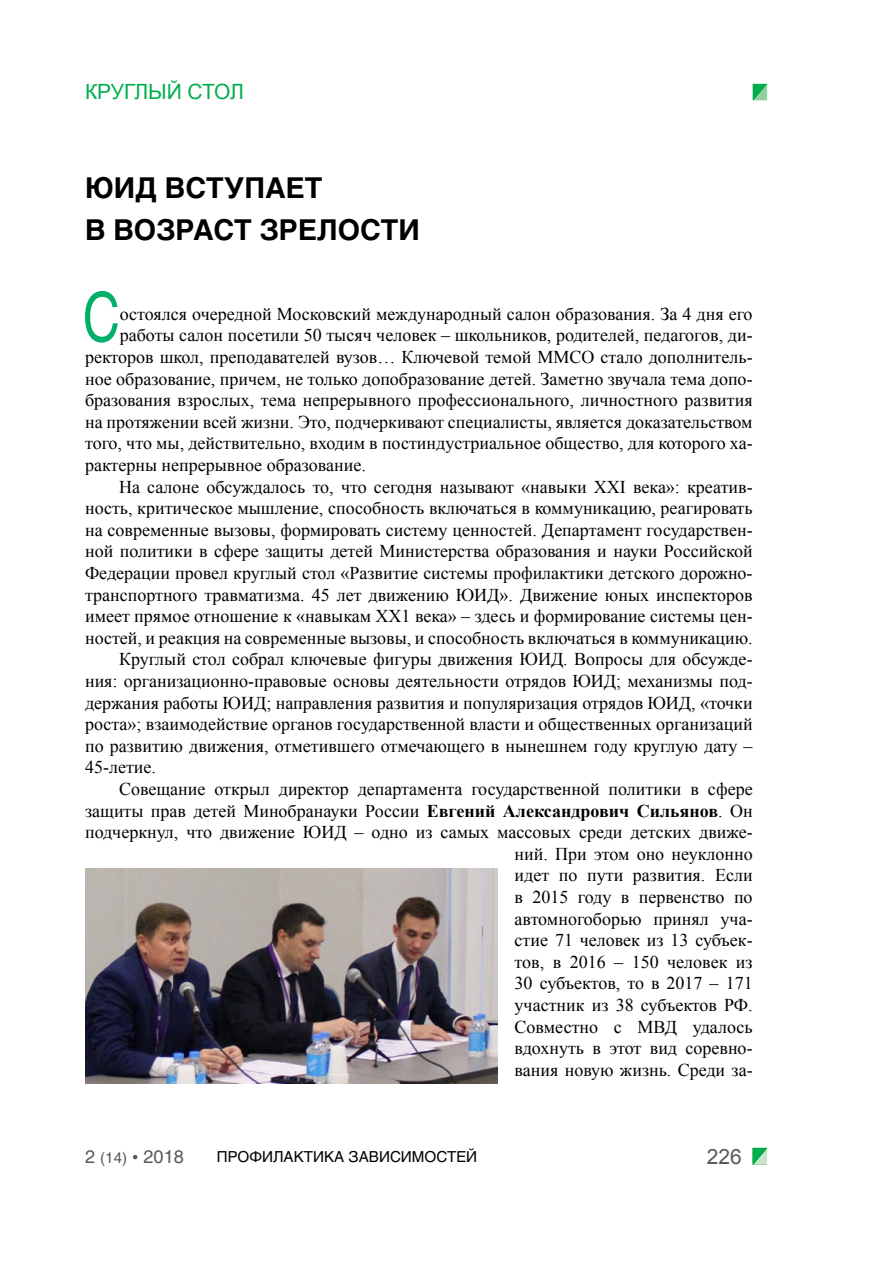
<style>
.page{position:relative;width:893px;height:1263px;background:#fff}
.page>*{position:absolute;margin:0;border:0;box-sizing:border-box;transform-origin:0 0}
.основной_первый{font:67.65px "Helios";color:#00af69;scale:.75 1}
.Заголовок{font:700 28.5px/42px "Helios";color:#000}
.Заголовок_раздел{font:21px "Arial";letter-spacing:-.01em;color:#00ae4d}
.t1{font:21px "Arial";color:#58595b}
.основной_текст{font:18px/21.6px "Times New Roman";color:#000;text-align:justify}
.основной_первый-2{font:18px "Times New Roman";color:#000}
.t2{font:18px "Helios";color:#58595b}
.t3{font:15px "Helios";color:#000}
.s1{font-weight:700}
.s2{font-size:15px}
.s3{font-family:"Times New Roman"}
</style>
<div class="page">
<svg style="left:753px;top:84px;width:14px;height:16px"></svg>
<svg style="left:753px;top:1148px;width:14px;height:16px"></svg>
<img style="left:85px;top:869px;width:413px;height:214px">
<p class="Заголовок_раздел" style="left:85px;top:78px;width:160px">КРУГЛЫЙ СТОЛ</p>
<p class="Заголовок" style="left:85px;top:167px;width:336px">ЮИД ВСТУПАЕТ<br>В ВОЗРАСТ ЗРЕЛОСТИ</p>
<p class="основной_первый" style="left:83px;top:277px;width:51px">С</p>
<p class="основной_первый-2" style="left:120px;top:302px;width:634px">остоялся очередной Московский международный салон образования. За 4 дня его</p>
<p class="основной_первый-2" style="left:120px;top:323px;width:634px">работы салон посетили 50 тысяч человек – школьников, родителей, педагогов, ди-</p>
<p class="основной_первый-2" style="left:85px;top:345px;width:669px">ректоров школ, преподавателей вузов… Ключевой темой ММСО стало дополнитель-</p>
<p class="основной_первый-2" style="left:85px;top:366px;width:669px">ное образование, причем, не только допобразование детей. Заметно звучала тема допо-</p>
<p class="основной_первый-2" style="left:85px;top:388px;width:669px">бразования взрослых, тема непрерывного профессионального, личностного развития</p>
<p class="основной_первый-2" style="left:85px;top:410px;width:669px">на протяжении всей жизни. Это, подчеркивают специалисты, является доказательством</p>
<p class="основной_первый-2" style="left:85px;top:431px;width:669px">того, что мы, действительно, входим в постиндустриальное общество, для которого ха-</p>
<p class="основной_первый-2" style="left:85px;top:453px;width:282px">рактерны непрерывное образование.</p>
<p class="основной_текст" style="left:85px;top:475px;width:669px;text-indent:34px">На салоне обсуждалось то, что сегодня называют «навыки ХХI века»: креатив&shy;ность, критическое мышление, способность включаться в коммуникацию, реагировать на современные вызовы, формировать систему ценностей. Департамент государствен&shy;ной политики в сфере защиты детей Министерства образования и науки Российской Федерации провел круглый стол «Развитие системы профилактики детского дорожно&shy;транспортного травматизма. 45 лет движению ЮИД». Движение юных инспекторов имеет прямое отношение к «навыкам ХХ1 века» – здесь и формирование системы цен&shy;ностей, и реакция на современные вызовы, и способность включаться в коммуникацию.</p>
<p class="основной_текст" style="left:85px;top:648px;width:669px;text-indent:34px">Круглый стол собрал ключевые фигуры движения ЮИД. Вопросы для обсужде&shy;ния: организационно-правовые основы деятельности отрядов ЮИД; механизмы под&shy;держания работы ЮИД; направления развития и популяризация отрядов ЮИД, «точки роста»; взаимодействие органов государственной власти и общественных организаций по развитию движения, отметившего отмечающего в нынешнем году круглую дату – 45-летие.</p>
<p class="основной_текст" style="left:85px;top:778px;width:669px;text-align:right">Совещание открыл директор департамента государственной политики в сфере защиты прав детей Минобранауки России <span class="s1">Евгений Александрович Сильянов</span>. Он подчеркнул, что движение ЮИД – одно из самых массовых среди детских движе&shy;ний. При этом оно неуклонно<br>идет по пути развития. Если<br>в 2015 году в первенство по<br>автомногоборью принял уча-<br>стие 71 человек из 13 субъек-<br>тов, в 2016 – 150 человек из<br>30 субъектов, то в 2017 – 171<br>участник из 38 субъектов РФ.<br>Совместно с МВД удалось<br>вдохнуть в этот вид соревно-<br>вания новую жизнь. Среди за-</p>
<p class="t2" style="left:85px;top:1146px;width:100px">2 <span class="s2">(14)</span> <span class="s3">•</span> 2018</p>
<p class="t3" style="left:217px;top:1147px;width:262px">ПРОФИЛАКТИКА ЗАВИСИМОСТЕЙ</p>
<p class="t1" style="left:707px;top:1143px;width:37px">226</p>
</div>
